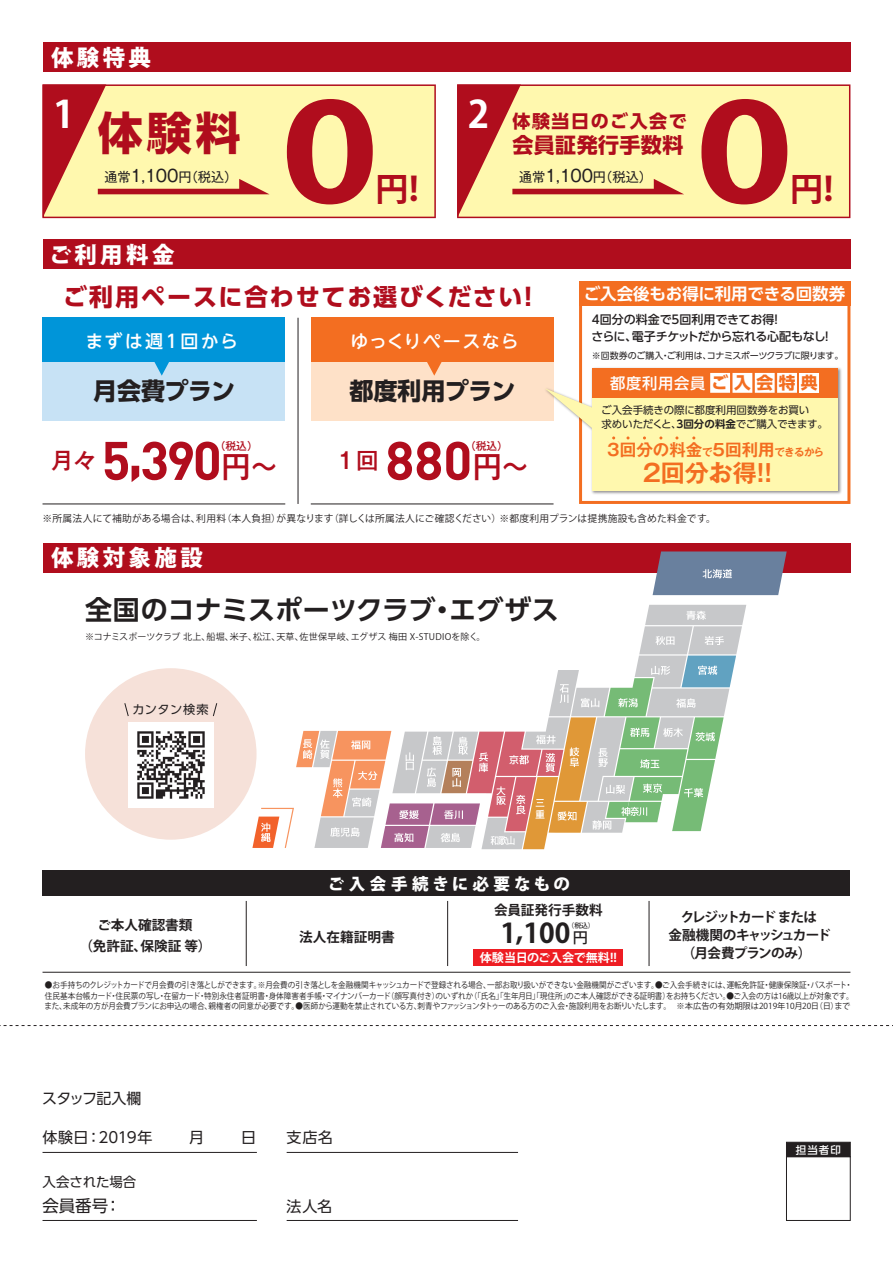
<style>
.page{position:relative;width:893px;height:1263px;background:#fff}
.page>*{position:absolute;margin:0;border:0;box-sizing:border-box;transform-origin:0 0}
.t1{font:700 135.3px "Koz Go Pro";color:#b00d1d;scale:1.26 1}
.t2{font:700 53.4px "DIN";letter-spacing:-.025em;color:#b00d1d}
.t3{font:700 45px "UD Shin Go Pro";color:#b00d1d}
.t4{font:700 37.5px "Koz Go Pro";color:#fff}
.t5{font:700 33px "Koz Go Pro";color:#b00d1d}
.t6{font:700 27px "UD Shin Go Pro De";color:#231f20}
.t7{font:700 27px "Koz Go Pr 6 N";color:#231f20}
.t8{font:700 24px "UD Shin Go Pro";letter-spacing:.075em;color:#b00d1d}
.t9{font:700 24px "UD Shin Go Pro";letter-spacing:-.015em;color:#231f20}
.t10{font:700 24px "Gothic MB101 Pr 5 De";color:#f36e21}
.t11{font:800 22.5px "Koz Go Pro";letter-spacing:.15em;color:#fff}
.t12{font:500 22.5px "Gothic MB101 Pro";color:#b00d1d}
.t13{font:700 21px "UD Shin Go Pro";letter-spacing:.02em;color:#b00d1d}
.t14{font:700 18px "UD Shin Go Pro";letter-spacing:.09em;color:#b00d1d}
.t15{font:500 18px "UD Shin Go NT Pr 6 N";letter-spacing:.06em;color:#fff}
.t16{font:500 18px "UD Shin Go NT Pr 6 N";letter-spacing:.13em;color:#fff}
.t17{font:700 16.5px "UD Shin Go Pro De";letter-spacing:-.01em;color:#fff}
.t18{font:700 16.5px "Gothic MB101 Pr 5 De";color:#f36e21}
.t19{font:800 16.5px "Koz Go Pro";letter-spacing:.26em;color:#fff}
.t20{font:16.5px "UD Shin Go Pro";color:#231f20}
.t21{font:500 15.3px "UD Shin Go Pro";letter-spacing:.05em;color:#fff}
.t22{font:15px "UD Shin Go Pro";color:#231f20}
.t23{font:15px "UD Shin Go Pro";letter-spacing:-.045em;color:#231f20}
.t24{font:700 13.5px/21px "Koz Go Pr 6 N";color:#231f20;text-align:center}
.t25{font:700 13.5px/18px "Koz Go Pr 6 N";letter-spacing:-.13em;color:#231f20;text-align:center}
.t26{font:700 13.5px "Koz Go Pr 6 N";letter-spacing:-.05em;color:#231f20}
.t27{font:13.5px "UD Shin Go Pro";letter-spacing:-.01em;color:#231f20}
.t28{font:13.2px "Gothic MB101 Pr 5";letter-spacing:-.01em;color:#231f20}
.t29{font:12.15px "UD Shin Go Pro";letter-spacing:.04em;color:#231f20}
.t30{font:500 12px/16.5px "UD Shin Go Pro";letter-spacing:-.015em;color:#231f20}
.t31{font:700 12px "Koz Go Pr 6 N";letter-spacing:-.015em;color:#fff}
.t32{font:500 10.65px "Gothic MB101 Pro";color:#b00d1d}
.t33{font:10.5px/13.5px "UD Shin Go Pro";letter-spacing:-.015em;color:#231f20}
.t34{font:500 10.5px "UD Shin Go Pro";color:#fff}
.t35{font:9.75px "Koz Go Pro";letter-spacing:.03em;color:#231f20}
.t36{font:9px "Koz Go Pro";letter-spacing:.03em;color:#231f20}
.t37{font:9px "UD Shin Go Pro";letter-spacing:-.03em;color:#231f20}
.t38{font:8.25px/10.5px "Koz Go Pr 6 N";letter-spacing:-.01em;color:#231f20;scale:.92 1}
.t39{font:500 6.75px "Koz Go Pr 6 N";color:#231f20}
.s1{font-size:16.65px}
.s2{font-weight:700;font-size:16.8px;color:#f36e21}
.s3{font-family:"UD Shin Go Pro De";font-weight:700}
.s4{font-family:"Gothic MB101 Pro";font-weight:500;font-size:30px}
.s5{font-size:10.5px}
.s6{font-weight:500;font-size:15px}
</style>
<div class="page">
<div style="left:43px;top:543px;width:807px;height:29px;background:#b00d1d"></div>
<svg style="left:0;top:1025px;width:893px;height:1px"></svg>
<div style="left:786px;top:1156px;width:65px;height:65px;background:#fff;border:1px solid #231f20"></div>
<div style="left:786px;top:1142px;width:65px;height:15px;background:#231f20;border:1px solid #231f20"></div>
<hr style="left:43px;top:1152px;width:214px;height:1px;background:#231f20">
<hr style="left:287px;top:1152px;width:231px;height:1px;background:#231f20">
<hr style="left:287px;top:1220px;width:231px;height:1px;background:#231f20">
<hr style="left:43px;top:1220px;width:214px;height:1px;background:#231f20">
<div style="left:270px;top:84px;width:166px;height:134px;background:#fff8ae"></div>
<svg style="left:43px;top:84px;width:227px;height:134px;background:#efcb92"></svg>
<div style="left:684px;top:84px;width:166px;height:134px;background:#fff8ae"></div>
<svg style="left:457px;top:84px;width:227px;height:134px;background:#efca92"></svg>
<div style="left:43px;top:43px;width:807px;height:29px;background:#b00d1d"></div>
<div style="left:43px;top:239px;width:807px;height:30px;background:#b00d1d"></div>
<div style="left:85px;top:668px;width:172px;height:172px;background:#f6e1d9;border-radius:50%"></div>
<svg style="left:124px;top:703px;width:5px;height:13px"></svg>
<svg style="left:213px;top:703px;width:5px;height:14px"></svg>
<img style="left:128px;top:722px;width:85px;height:85px">
<svg style="left:653px;top:551px;width:134px;height:44px;background:#73819d"></svg>
<svg style="left:252px;top:605px;width:494px;height:244px"></svg>
<div style="left:43px;top:362px;width:242px;height:59px;background:#c7e2f5"></div>
<svg style="left:154px;top:362px;width:15px;height:14px"></svg>
<div style="left:43px;top:318px;width:242px;height:44px;background:#0095d9"></div>
<div style="left:311px;top:362px;width:242px;height:59px;background:#fee1c8"></div>
<hr style="left:43px;top:504px;width:242px;height:1px;background:#231f20">
<hr style="left:311px;top:504px;width:242px;height:1px;background:#231f20">
<svg style="left:427px;top:362px;width:15px;height:14px"></svg>
<div style="left:311px;top:318px;width:242px;height:44px;background:#f36e21"></div>
<hr style="left:298px;top:318px;width:1px;height:186px;background:#231f20">
<svg style="left:579px;top:306px;width:271px;height:198px"></svg>
<div style="left:579px;top:281px;width:271px;height:25px;background:#f36e21"></div>
<img style="left:553px;top:365px;width:290px;height:131px">
<div style="left:592px;top:368px;width:246px;height:123px;background:#fff8ae"></div>
<svg style="left:546px;top:388px;width:50px;height:43px"></svg>
<div style="left:592px;top:368px;width:246px;height:29px;background:#f36e21"></div>
<div style="left:710px;top:373px;width:20px;height:20px;background:#fff"></div>
<div style="left:732px;top:373px;width:20px;height:20px;background:#fff"></div>
<div style="left:755px;top:373px;width:20px;height:20px;background:#fff"></div>
<div style="left:777px;top:373px;width:20px;height:20px;background:#fff"></div>
<div style="left:799px;top:373px;width:20px;height:20px;background:#fff"></div>
<div style="left:43px;top:870px;width:807px;height:25px;background:#231f20"></div>
<hr style="left:246px;top:901px;width:1px;height:65px;background:#231f20">
<hr style="left:447px;top:901px;width:1px;height:65px;background:#231f20">
<hr style="left:649px;top:901px;width:1px;height:65px;background:#231f20">
<div style="left:473px;top:949px;width:150px;height:17px;background:#ee1d23"></div>
<hr style="left:43px;top:972px;width:807px;height:1px;background:#231f20">
<h3 class="t11" style="left:51px;top:43px;width:102px">体験特典</h3>
<h3 class="t4" style="left:53px;top:90px;width:23px">1</h3>
<h1 class="t1" style="left:281px;top:66px;width:79px">0</h1>
<h3 class="t3" style="left:98px;top:97px;width:145px">体験料</h3>
<h3 class="t28" style="left:104px;top:166px;width:135px">通常<span class="s1">1,100</span>円（税込）</h3>
<h3 class="t5" style="left:375px;top:167px;width:57px">円！</h3>
<h3 class="t11" style="left:49px;top:240px;width:127px">ご利用料金</h3>
<h3 class="t4" style="left:468px;top:90px;width:23px">2</h3>
<h1 class="t1" style="left:695px;top:66px;width:79px">0</h1>
<h3 class="t14" style="left:512px;top:106px;width:176px">体験当日のご入会で</h3>
<h3 class="t13" style="left:512px;top:128px;width:172px">会員証発行手数料</h3>
<h3 class="t28" style="left:519px;top:166px;width:135px">通常<span class="s1">1,100</span>円（税込）</h3>
<h3 class="t5" style="left:790px;top:167px;width:57px">円！</h3>
<h3 class="t8" style="left:63px;top:277px;width:478px">ご利用ペースに合わせてお選びください！</h3>
<h3 class="t17" style="left:584px;top:281px;width:263px">ご入会後もお得に利用できる回数券</h3>
<h3 class="t16" style="left:85px;top:326px;width:154px">まずは週1回から</h3>
<h3 class="t15" style="left:350px;top:326px;width:170px">ゆっくりペースなら</h3>
<h3 class="t30" style="left:592px;top:311px;width:243px">4回分の料金で5回利用できてお得！<br>さらに、電子チケットだから忘れる心配もなし！</h3>
<p class="t37" style="left:592px;top:348px;width:253px">※回数券のご購入・ご利用は、コナミスポーツクラブに限ります。</p>
<h3 class="t9" style="left:93px;top:372px;width:143px">月会費プラン</h3>
<h3 class="t9" style="left:349px;top:372px;width:168px">都度利用プラン</h3>
<h3 class="t21" style="left:610px;top:370px;width:209px">都度利用会員<span class="s2">ご入会特典</span></h3>
<p class="t33" style="left:601px;top:403px;width:228px">ご入会手続きの際に都度利用回数券をお買い<br>求めいただくと、<span class="s3">3回分の料金</span>でご購入できます。</p>
<p class="t32" style="left:215px;top:437px;width:44px">（税込）</p>
<h3 class="t12" style="left:51px;top:442px;width:46px">月々</h3>
<h2 class="t2" style="left:102px;top:426px;width:179px">5,390<span class="s4">円～</span></h2>
<p class="t32" style="left:465px;top:437px;width:44px">（税込）</p>
<h3 class="t12" style="left:337px;top:442px;width:43px">1回</h3>
<h2 class="t2" style="left:385px;top:426px;width:146px">880<span class="s4">円～</span></h2>
<h3 class="t18" style="left:607px;top:436px;width:218px">3回分の料金<span class="s5">で</span>5回利用<span class="s5">できるから</span></h3>
<h3 class="t10" style="left:643px;top:453px;width:131px">2回分お得!!</h3>
<p class="t35" style="left:43px;top:512px;width:675px">※所属法人にて補助がある場合は、利用料（本人負担）が異なります（詳しくは所属法人にご確認ください）※都度利用プランは提携施設も含めた料金です。</p>
<h3 class="t11" style="left:51px;top:543px;width:153px">体験対象施設</h3>
<h3 class="t6" style="left:85px;top:588px;width:475px">全国のコナミスポーツクラブ・エグザス</h3>
<p class="t36" style="left:85px;top:630px;width:402px">※コナミスポーツクラブ 北上、船堀、米子、松江、天草、佐世保早岐、エグザス 梅田 X-STUDIOを除く。</p>
<h3 class="t29" style="left:132px;top:700px;width:78px">カンタン検索</h3>
<h3 class="t19" style="left:328px;top:873px;width:244px">ご入会手続きに必要なもの</h3>
<h3 class="t24" style="left:80px;top:915px;width:134px">ご本人確認書類<br>（免許証、保険証 等）</h3>
<h3 class="t24" style="left:299px;top:926px;width:97px">法人在籍証明書</h3>
<h3 class="t24" style="left:494px;top:900px;width:110px">会員証発行手数料</h3>
<h3 class="t7" style="left:500px;top:917px;width:89px">1,100 <span class="s6">円</span></h3>
<h3 class="t25" style="left:668px;top:908px;width:164px">クレジットカード または<br>金融機関のキャッシュカード</h3>
<p class="t39" style="left:568px;top:921px;width:29px">（税込）</p>
<h3 class="t31" style="left:480px;top:951px;width:139px">体験当日のご入会で無料!!</h3>
<h3 class="t26" style="left:682px;top:945px;width:131px">（月会費プランのみ）</h3>
<p class="t38" style="left:45px;top:980px;width:881px">●お手持ちのクレジットカードで月会費の引き落としができます。※月会費の引き落としを金融機関キャッシュカードで登録される場合、一部お取り扱いができない金融機関がございます。●ご入会手続きには、運転免許証・健康保険証・パスポート・住民基本台帳カード・住民票の写し・在留カード・特別永住者証明書・身体障害者手帳・マイナンバーカード（顔写真付き）のいずれか（「氏名」「生年月日」「現住所」のご本人確認ができる証明書）をお持ちください。●ご入会の方は16歳以上が対象です。また、未成年の方が月会費プランにお申込の場合、親権者の同意が必要です。●医師から運動を禁止されている方、刺青やファッションタトゥーのある方のご入会・施設利用をお断りいたします。 ※本広告の有効期限は2019年10月20日（日）まで</p>
<h3 class="t23" style="left:42px;top:1086px;width:101px">スタッフ記入欄</h3>
<h3 class="t22" style="left:43px;top:1126px;width:215px">体験日：2019年　　 月　　 日</h3>
<h3 class="t22" style="left:287px;top:1126px;width:48px">支店名</h3>
<h3 class="t27" style="left:43px;top:1171px;width:95px">入会された場合</h3>
<h3 class="t20" style="left:43px;top:1193px;width:80px">会員番号：</h3>
<h3 class="t22" style="left:287px;top:1194px;width:47px">法人名</h3>
<p class="t34" style="left:796px;top:1141px;width:47px">担当者印</p>
</div>
